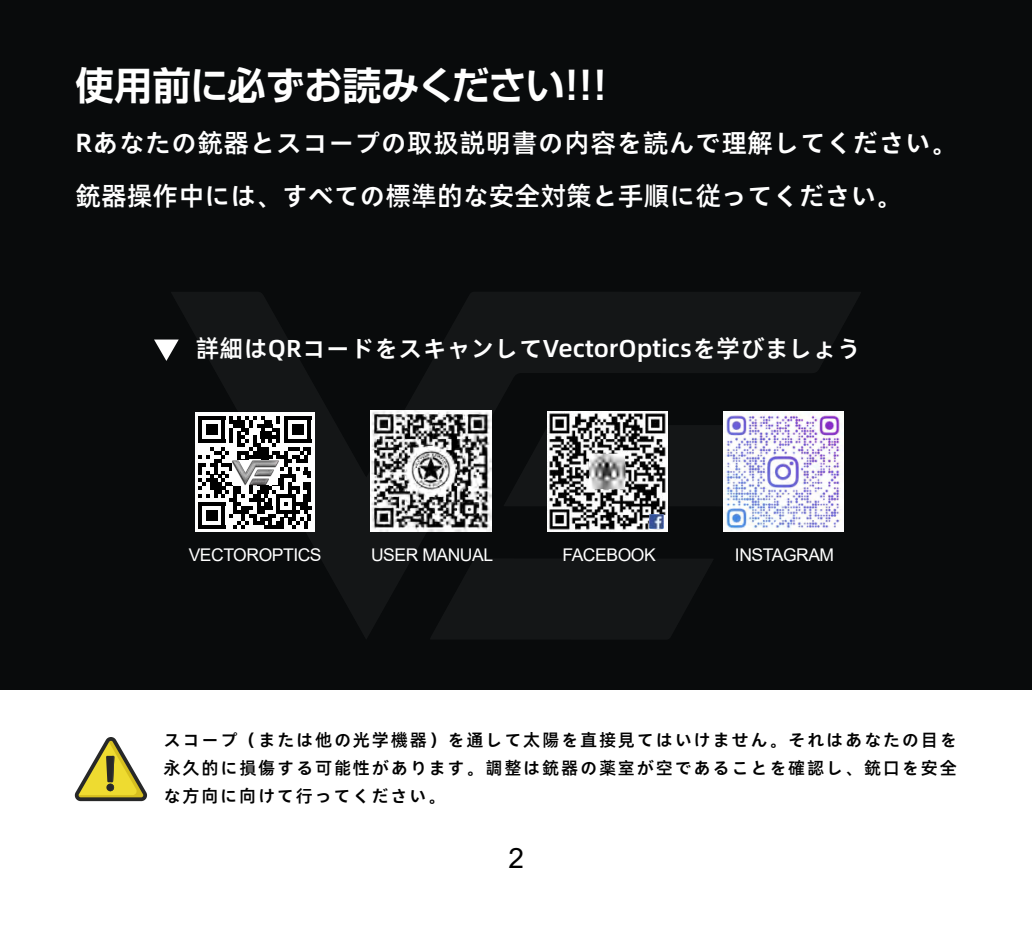
<style>
.page{position:relative;width:1032px;height:933px;background:#fff}
.page>*{position:absolute;margin:0;border:0;box-sizing:border-box;transform-origin:0 0}
.t1{font:700 38.5px "Shin Go Pr 6 N De";letter-spacing:-.01em;color:#fff}
.t2{font:28px "Arial";color:#000}
.t3{font:700 26.25px/52.5px "Alibaba Pu Hui Ti 2 75 Semi";letter-spacing:.015em;color:#fff}
.t4{font:700 24.5px "Alibaba Pu Hui Ti 2 75 Semi";color:#fff}
.t5{font:700 17.5px/28px "Alibaba Pu Hui Ti 2 75 Semi";letter-spacing:.095em;color:#020202;text-align:justify}
.t6{font:17.5px "Arial";letter-spacing:-.025em;color:#fff}
</style>
<div class="page">
<div style="left:0;top:0;width:1032px;height:690px;background:#090b0c"></div>
<svg style="left:172px;top:292px;width:689px;height:346px"></svg>
<svg style="left:430px;top:558px;width:284px;height:81px"></svg>
<svg style="left:503px;top:425px;width:220px;height:81px"></svg>
<svg style="left:154px;top:339px;width:25px;height:22px"></svg>
<img style="left:547px;top:412px;width:120px;height:119px">
<img style="left:650px;top:514px;width:14px;height:14px">
<img style="left:589px;top:454px;width:35px;height:35px">
<img style="left:371px;top:411px;width:120px;height:120px">
<img style="left:723px;top:412px;width:121px;height:120px">
<div style="left:195px;top:412px;width:120px;height:120px;background:#fff"></div>
<svg style="left:198px;top:416px;width:113px;height:113px"></svg>
<img style="left:233px;top:460px;width:45px;height:25px">
<svg style="left:75px;top:737px;width:72px;height:64px"></svg>
<h1 class="t1" style="left:75px;top:53px;width:545px">使用前に必ずお読みください！！！</h1>
<h3 class="t3" style="left:75px;top:115px;width:883px">Rあなたの銃器とスコープの取扱説明書の内容を読んで理解してください。銃器操作中には、すべての標準的な安全対策と手順に従ってください。</h3>
<h3 class="t4" style="left:195px;top:329px;width:667px">詳細はQRコードをスキャンしてVectorOpticsを学びましょう</h3>
<p class="t6" style="left:189px;top:542px;width:134px">VECTOROPTICS</p>
<p class="t6" style="left:371px;top:542px;width:124px">USER MANUAL</p>
<p class="t6" style="left:562px;top:542px;width:95px">FACEBOOK</p>
<p class="t6" style="left:735px;top:542px;width:101px">INSTAGRAM</p>
<p class="t5" style="left:164px;top:724px;width:795px">スコープ（または他の光学機器）を通して太陽を直接見てはいけません。それはあなたの目を永久的に損傷する可能性があります。調整は銃器の薬室が空であることを確認し、銃口を安全な方向に向けて行ってください。</p>
<h2 class="t2" style="left:508px;top:839px;width:17px">2</h2>
</div>
